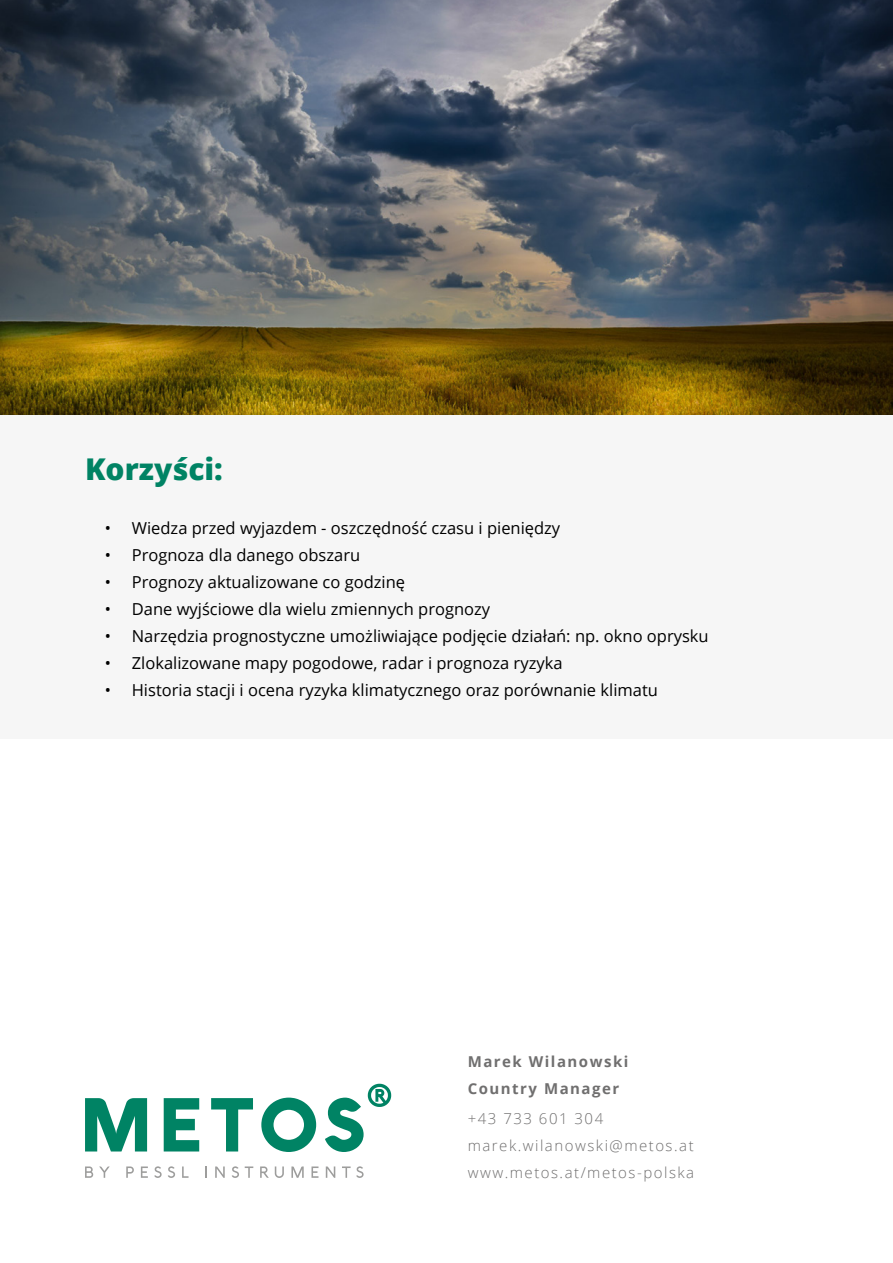
<style>
.page{position:relative;width:893px;height:1263px;background:#fff}
.page>*{position:absolute;margin:0;border:0;box-sizing:border-box;transform-origin:0 0}
.t1{font:800 30px "Open Sans";color:#008364}
.t2{font:16.5px "Open Sans";color:#000}
.t3{font:300 15px/27px "Open Sans";letter-spacing:.1em;color:#706f6f}
.t4{font:700 15px/27px "Open Sans";letter-spacing:.1em;color:#706f6f}
</style>
<div class="page">
<div style="left:0;top:415px;width:893px;height:324px;background:#f6f6f6"></div>
<img style="left:0;top:0;width:893px;height:415px">
<svg style="left:85px;top:1098px;width:62px;height:53px"></svg>
<svg style="left:164px;top:1098px;width:35px;height:53px"></svg>
<svg style="left:211px;top:1098px;width:42px;height:53px"></svg>
<svg style="left:261px;top:1097px;width:55px;height:55px"></svg>
<svg style="left:325px;top:1084px;width:66px;height:68px"></svg>
<svg style="left:85px;top:1166px;width:8px;height:12px"></svg>
<svg style="left:99px;top:1166px;width:11px;height:12px"></svg>
<svg style="left:126px;top:1166px;width:8px;height:12px"></svg>
<svg style="left:141px;top:1166px;width:7px;height:12px"></svg>
<svg style="left:154px;top:1166px;width:8px;height:12px"></svg>
<svg style="left:168px;top:1166px;width:7px;height:12px"></svg>
<svg style="left:182px;top:1166px;width:7px;height:12px"></svg>
<svg style="left:206px;top:1166px;width:1px;height:12px"></svg>
<svg style="left:215px;top:1166px;width:10px;height:12px"></svg>
<svg style="left:232px;top:1166px;width:7px;height:12px"></svg>
<svg style="left:245px;top:1166px;width:8px;height:12px"></svg>
<svg style="left:260px;top:1166px;width:9px;height:12px"></svg>
<svg style="left:275px;top:1166px;width:9px;height:12px"></svg>
<svg style="left:291px;top:1166px;width:13px;height:12px"></svg>
<svg style="left:311px;top:1166px;width:7px;height:12px"></svg>
<svg style="left:326px;top:1166px;width:9px;height:12px"></svg>
<svg style="left:342px;top:1166px;width:22px;height:12px"></svg>
<h1 class="t1" style="left:85px;top:446px;width:139px">Korzyści:</h1>
<p class="t2" style="left:105px;top:517px;width:457px">• Wiedza przed wyjazdem - oszczędność czasu i pieniędzy</p>
<p class="t2" style="left:105px;top:544px;width:257px">• Prognoza dla danego obszaru</p>
<p class="t2" style="left:105px;top:571px;width:302px">• Prognozy aktualizowane co godzinę</p>
<p class="t2" style="left:105px;top:598px;width:387px">• Dane wyjściowe dla wielu zmiennych prognozy</p>
<p class="t2" style="left:105px;top:625px;width:605px">• Narzędzia prognostyczne umożliwiające podjęcie działań: np. okno oprysku</p>
<p class="t2" style="left:105px;top:652px;width:459px">• Zlokalizowane mapy pogodowe, radar i prognoza ryzyka</p>
<p class="t2" style="left:105px;top:679px;width:555px">• Historia stacji i ocena ryzyka klimatycznego oraz porównanie klimatu</p>
<p class="t4" style="left:468px;top:1047px;width:162px">Marek Wilanowski<br>Country Manager</p>
<p class="t3" style="left:468px;top:1104px;width:228px">+43 733 601 304 marek.wilanowski@metos.at www.metos.at/metos-polska</p>
</div>
